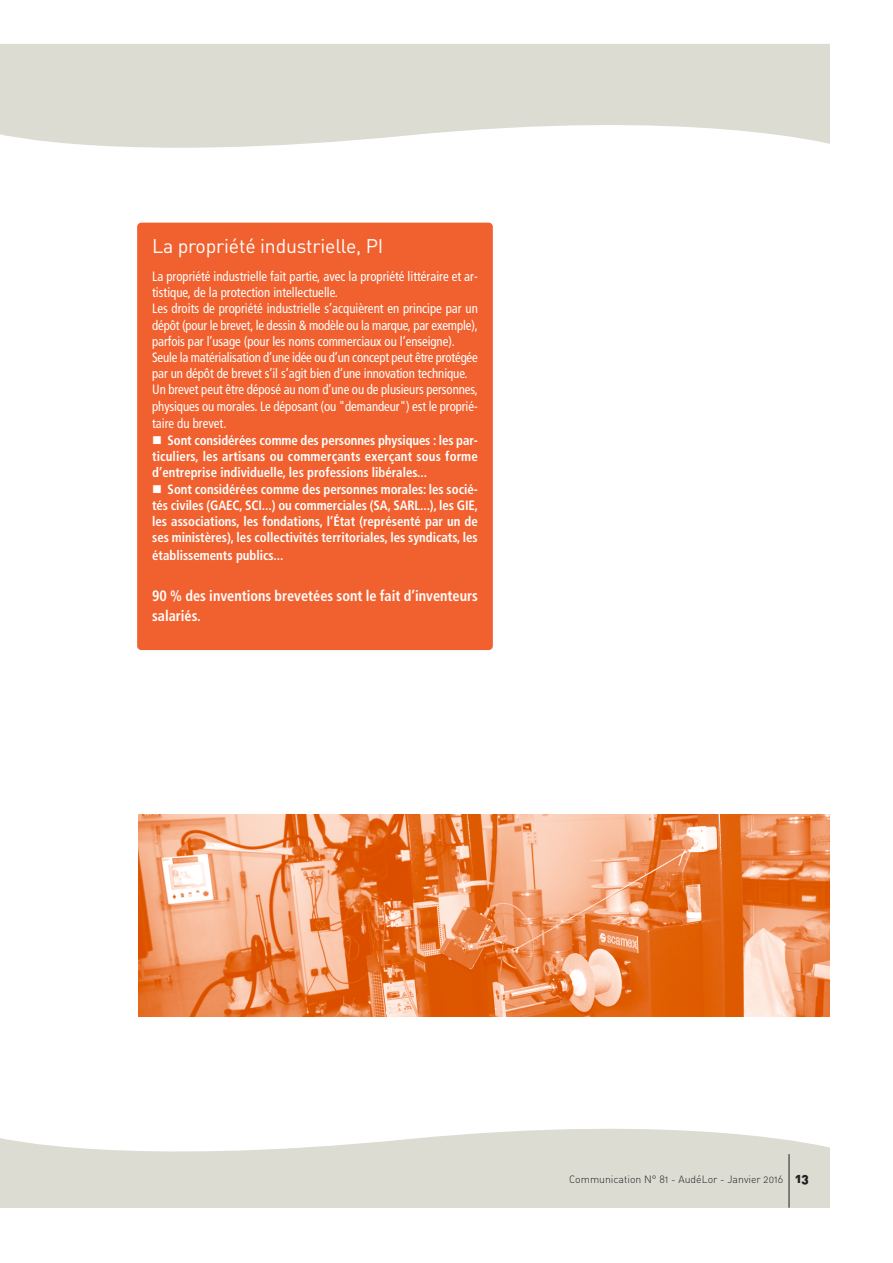
<style>
.page{position:relative;width:893px;height:1263px;background:#fff}
.page>*{position:absolute;margin:0;border:0;box-sizing:border-box;transform-origin:0 0}
.t1{font:19.5px "DIN Regular Alternate";letter-spacing:-.01em;color:#fff}
.t2{font:700 condensed 15px/20.4px "Frutiger";color:#fff;scale:.95 1}
.t3{font:condensed 13.5px/16.4px "Frutiger";letter-spacing:-.005em;color:#fff;scale:.95 1}
.t4{font:700 condensed 13.5px/16.5px "Frutiger";color:#fff;text-align:justify;scale:.95 1}
.t5{font:10.5px "DIN Light Alternate";color:#231f20}
.s1{font-family:"DIN Black Alternate";font-size:13.5px}
</style>
<div class="page">
<svg style="left:0;top:44px;width:829px;height:104px;background:#dfdfd7"></svg>
<svg style="left:0;top:1128px;width:829px;height:80px;fill:#dcdcd3"></svg>
<hr style="left:789px;top:1154px;width:1px;height:54px;background:#231f20">
<div style="left:137px;top:223px;width:356px;height:427px;background:#f1612f;border-radius:4px"></div>
<img style="left:138px;top:814px;width:691px;height:203px">
<h1 class="t1" style="left:152px;top:235px;width:233px">La propriété industrielle, PI</h1>
<p class="t3" style="left:152px;top:268px;width:344px">La propriété industrielle fait partie, avec la propriété littéraire et ar&shy;tistique, de la protection intellectuelle.<br>Les droits de propriété industrielle s’acquièrent en principe par un dépôt (pour le brevet, le dessin &amp; modèle ou la marque, par exemple), parfois par l’usage (pour les noms commerciaux ou l’enseigne).<br>Seule la matérialisation d’une idée ou d’un concept peut être protégée par un dépôt de brevet s’il s’agit bien d’une innovation technique.<br>Un brevet peut être déposé au nom d’une ou de plusieurs personnes, physiques ou morales. Le déposant (ou "demandeur") est le proprié&shy;taire du brevet.</p>
<p class="t4" style="left:152px;top:432px;width:344px">■ Sont considérées comme des personnes physiques : les par&shy;ticuliers, les artisans ou commerçants exerçant sous forme d’entreprise individuelle, les professions libérales...</p>
<p class="t4" style="left:152px;top:481px;width:345px">■ Sont considérées comme des personnes morales: les socié&shy;tés civiles (GAEC, SCI...) ou commerciales (SA, SARL...), les GIE, les associations, les fondations, l’État (représenté par un de ses ministères), les collectivités territoriales, les syndicats, les établissements publics...</p>
<p class="t2" style="left:152px;top:585px;width:344px">90 % des inventions brevetées sont le fait d’inventeurs salariés.</p>
<p class="t5" style="left:569px;top:1173px;width:241px">Communication N° 81 - AudéLor - Janvier 2016 <span class="s1">13</span></p>
</div>
